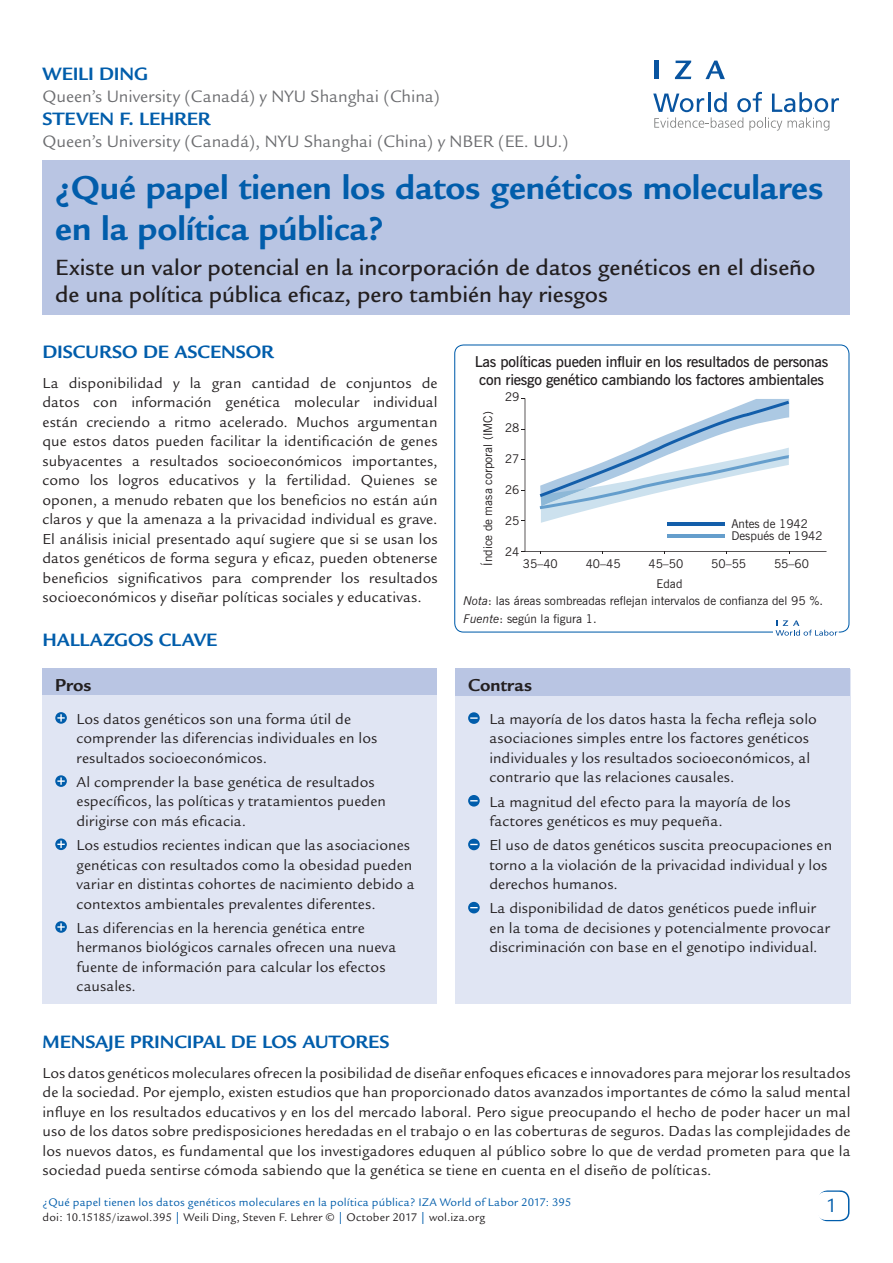
<style>
.page{position:relative;width:893px;height:1263px;background:#fff}
.page>*{position:absolute;margin:0;border:0;box-sizing:border-box;transform-origin:0 0}
.Cover__Title{font:700 36px/40.5px "Legacy Sans";letter-spacing:-.005em;color:#015dab}
.Cover__Subtitle{font:500 24px/27px "Legacy Sans";letter-spacing:-.005em;color:#231f20}
.t1{font:21px "Legacy Sans";color:#015dab}
.Main__A_Level_Headin{font:700 19.5px "Legacy Sans";letter-spacing:-.005em;color:#015dab}
.Cover__AuthorName{font:700 19.5px "Legacy Sans";letter-spacing:-.005em;color:#015dab}
.Cover__Pro_Con_Heade{font:700 18.75px "Legacy Sans";color:#231f20}
.Cover__Affiliation{font:18px "Legacy Sans";color:#6c6d70}
.Main__Bodytext{font:15.75px/19.5px "Legacy Sans";letter-spacing:.005em;color:#231f20;text-align:justify}
.Cover__Pro_Con_Bulle{font:15.75px/19.5px "Legacy Sans";letter-spacing:.005em;color:#231f20}
.t2{font:600 15px/18px "News Gothic BT";letter-spacing:-.015em;color:#231f20}
.t3{font:12px/18px "News Gothic BT";color:#231f20}
.Cover_Footer{font:12px "Legacy Sans";letter-spacing:.015em;color:#015dab}
.t4{font:12px "Legacy Sans";letter-spacing:.015em;color:#231f20}
.s1{font-style:italic}
.s2{color:#015dab}
</style>
<div class="page">
<div style="left:43px;top:160px;width:807px;height:155px;background:#b9c5e3"></div>
<div style="left:818px;top:1190px;width:31px;height:31px;border:2px solid #015dab;border-radius:9px"></div>
<div style="left:817px;top:1192px;width:30px;height:28px;background:#fff;border-radius:9px"></div>
<svg style="left:653px;top:92px;width:186px;height:39px"></svg>
<hr style="left:654px;top:61px;width:4px;height:18px;background:#0854a0">
<svg style="left:675px;top:61px;width:16px;height:18px"></svg>
<svg style="left:705px;top:61px;width:20px;height:18px"></svg>
<div style="left:455px;top:668px;width:395px;height:335px;background:#e0e5f3"></div>
<div style="left:455px;top:668px;width:395px;height:28px;background:#b9c5e3"></div>
<div style="left:468px;top:712px;width:12px;height:12px;background:#015dab;border-radius:50%"></div>
<svg style="left:470px;top:717px;width:8px;height:2px"></svg>
<svg style="left:468px;top:795px;width:12px;height:11px"></svg>
<svg style="left:468px;top:839px;width:12px;height:11px"></svg>
<svg style="left:468px;top:902px;width:12px;height:11px"></svg>
<div style="left:43px;top:669px;width:394px;height:334px;background:#e0e5f3"></div>
<div style="left:43px;top:669px;width:394px;height:26px;background:#b9c5e3"></div>
<svg style="left:55px;top:712px;width:12px;height:12px"></svg>
<svg style="left:57px;top:714px;width:8px;height:8px"></svg>
<svg style="left:55px;top:775px;width:12px;height:12px"></svg>
<svg style="left:57px;top:777px;width:8px;height:8px"></svg>
<svg style="left:55px;top:838px;width:12px;height:12px"></svg>
<svg style="left:57px;top:841px;width:8px;height:7px"></svg>
<svg style="left:55px;top:921px;width:12px;height:12px"></svg>
<svg style="left:57px;top:923px;width:8px;height:8px"></svg>
<div style="left:454px;top:344px;width:395px;height:289px;border:1px solid #015dab;border-radius:9px"></div>
<svg style="left:775px;top:620px;width:62px;height:16px"></svg>
<svg style="left:525px;top:398px;width:301px;height:154px"></svg>
<svg style="left:540px;top:399px;width:249px;height:124px"></svg>
<hr style="left:667px;top:522px;width:57px;height:3px;background:#135eaa">
<hr style="left:667px;top:535px;width:57px;height:3px;background:#659ecc">
<p class="Cover__AuthorName" style="left:43px;top:63px;width:107px">WEILI DING</p>
<p class="Cover__Affiliation" style="left:43px;top:86px;width:399px">Queen’s University (Canadá) y NYU Shanghai (China)</p>
<p class="Cover__AuthorName" style="left:43px;top:108px;width:170px">STEVEN F. LEHRER</p>
<p class="Cover__Affiliation" style="left:43px;top:131px;width:527px">Queen’s University (Canadá), NYU Shanghai (China) y NBER (EE. UU.)</p>
<p class="Cover__Title" style="left:55px;top:168px;width:770px">¿Qué papel tienen los datos genéticos moleculares en la política pública?</p>
<p class="Cover__Subtitle" style="left:55px;top:255px;width:761px">Existe un valor potencial en la incorporación de datos genéticos en el diseño de una política pública eficaz, pero también hay riesgos</p>
<p class="Main__A_Level_Headin" style="left:42px;top:340px;width:233px">DISCURSO DE ASCENSOR</p>
<p class="Main__Bodytext" style="left:42px;top:373px;width:397px">La disponibilidad y la gran cantidad de conjuntos de datos con información genética molecular individual están creciendo a ritmo acelerado. Muchos argumentan que estos datos pueden facilitar la identificación de genes subyacentes a resultados socioeconómicos importantes, como los logros educativos y la fertilidad. Quienes se oponen, a menudo rebaten que los beneficios no están aún claros y que la amenaza a la privacidad individual es grave.<br>El análisis inicial presentado aquí sugiere que si se usan los datos genéticos de forma segura y eficaz, pueden obtenerse beneficios significativos para comprender los resultados socioeconómicos y diseñar políticas sociales y educativas.</p>
<p class="Main__A_Level_Headin" style="left:42px;top:629px;width:176px">HALLAZGOS CLAVE</p>
<p class="Cover__Pro_Con_Heade" style="left:55px;top:674px;width:38px">Pros</p>
<p class="Cover__Pro_Con_Bulle" style="left:77px;top:709px;width:302px">Los datos genéticos son una forma útil de comprender las diferencias individuales en los resultados socioeconómicos.</p>
<p class="Cover__Pro_Con_Bulle" style="left:77px;top:772px;width:311px">Al comprender la base genética de resultados específicos, las políticas y tratamientos pueden dirigirse con más eficacia.</p>
<p class="Cover__Pro_Con_Bulle" style="left:77px;top:835px;width:340px">Los estudios recientes indican que las asociaciones genéticas con resultados como la obesidad pueden variar en distintas cohortes de nacimiento debido a contextos ambientales prevalentes diferentes.</p>
<p class="Cover__Pro_Con_Bulle" style="left:77px;top:918px;width:321px">Las diferencias en la herencia genética entre hermanos biológicos carnales ofrecen una nueva fuente de información para calcular los efectos causales.</p>
<p class="t2" style="left:475px;top:353px;width:355px">Las políticas pueden influir en los resultados de personas con riesgo genético cambiando los factores ambientales</p>
<p class="t3" style="left:479px;top:566px;width:156px;rotate:-90deg">Índice de masa corporal (IMC)</p>
<p class="t3" style="left:505px;top:388px;width:16px">29</p>
<p class="t3" style="left:505px;top:419px;width:16px">28</p>
<p class="t3" style="left:505px;top:450px;width:16px">27</p>
<p class="t3" style="left:505px;top:481px;width:16px">26</p>
<p class="t3" style="left:505px;top:512px;width:16px">25</p>
<p class="t3" style="left:505px;top:542px;width:16px">24</p>
<p class="t3" style="left:731px;top:518px;width:93px;line-height:12px">Antes de 1942<br>Después de 1942</p>
<p class="t3" style="left:523px;top:555px;width:36px">35–40</p>
<p class="t3" style="left:586px;top:555px;width:36px">40–45</p>
<p class="t3" style="left:648px;top:555px;width:36px">45–50</p>
<p class="t3" style="left:711px;top:555px;width:36px">50–55</p>
<p class="t3" style="left:774px;top:555px;width:36px">55–60</p>
<p class="t3" style="left:657px;top:575px;width:27px">Edad</p>
<p class="t3" style="left:464px;top:591px;width:361px"><span class="s1">Nota</span>: las áreas sombreadas reflejan intervalos de confianza del 95 %.<br><span class="s1">Fuente</span>: según la figura 1.</p>
<p class="Cover__Pro_Con_Heade" style="left:468px;top:674px;width:65px">Contras</p>
<p class="Cover__Pro_Con_Bulle" style="left:489px;top:709px;width:329px">La mayoría de los datos hasta la fecha refleja solo asociaciones simples entre los factores genéticos individuales y los resultados socioeconómicos, al contrario que las relaciones causales.</p>
<p class="Cover__Pro_Con_Bulle" style="left:489px;top:792px;width:303px">La magnitud del efecto para la mayoría de los factores genéticos es muy pequeña.</p>
<p class="Cover__Pro_Con_Bulle" style="left:489px;top:836px;width:344px">El uso de datos genéticos suscita preocupaciones en torno a la violación de la privacidad individual y los derechos humanos.</p>
<p class="Cover__Pro_Con_Bulle" style="left:489px;top:899px;width:342px">La disponibilidad de datos genéticos puede influir en la toma de decisiones y potencialmente provocar discriminación con base en el genotipo individual.</p>
<p class="Main__A_Level_Headin" style="left:43px;top:1030px;width:349px">MENSAJE PRINCIPAL DE LOS AUTORES</p>
<p class="Main__Bodytext" style="left:43px;top:1063px;width:809px">Los datos genéticos moleculares ofrecen la posibilidad de diseñar enfoques eficaces e innovadores para mejorar los resultados de la sociedad. Por ejemplo, existen estudios que han proporcionado datos avanzados importantes de cómo la salud mental influye en los resultados educativos y en los del mercado laboral. Pero sigue preocupando el hecho de poder hacer un mal uso de los datos sobre predisposiciones heredadas en el trabajo o en las coberturas de seguros. Dadas las complejidades de los nuevos datos, es fundamental que los investigadores eduquen al público sobre lo que de verdad prometen para que la sociedad pueda sentirse cómoda sabiendo que la genética se tiene en cuenta en el diseño de políticas.</p>
<p class="Cover_Footer" style="left:43px;top:1196px;width:530px">¿Qué papel tienen los datos genéticos moleculares en la política pública? IZA World of Labor 2017: 395</p>
<p class="t4" style="left:43px;top:1211px;width:444px">doi: 10.15185/izawol.395 <span class="s2">|</span> Weili Ding, Steven F. Lehrer © <span class="s2">|</span> October 2017 <span class="s2">|</span> wol.iza.org</p>
<p class="t1" style="left:826px;top:1194px;width:13px">1</p>
<p class="t1" style="left:828px;top:1194px;width:13px">2</p>
</div>
